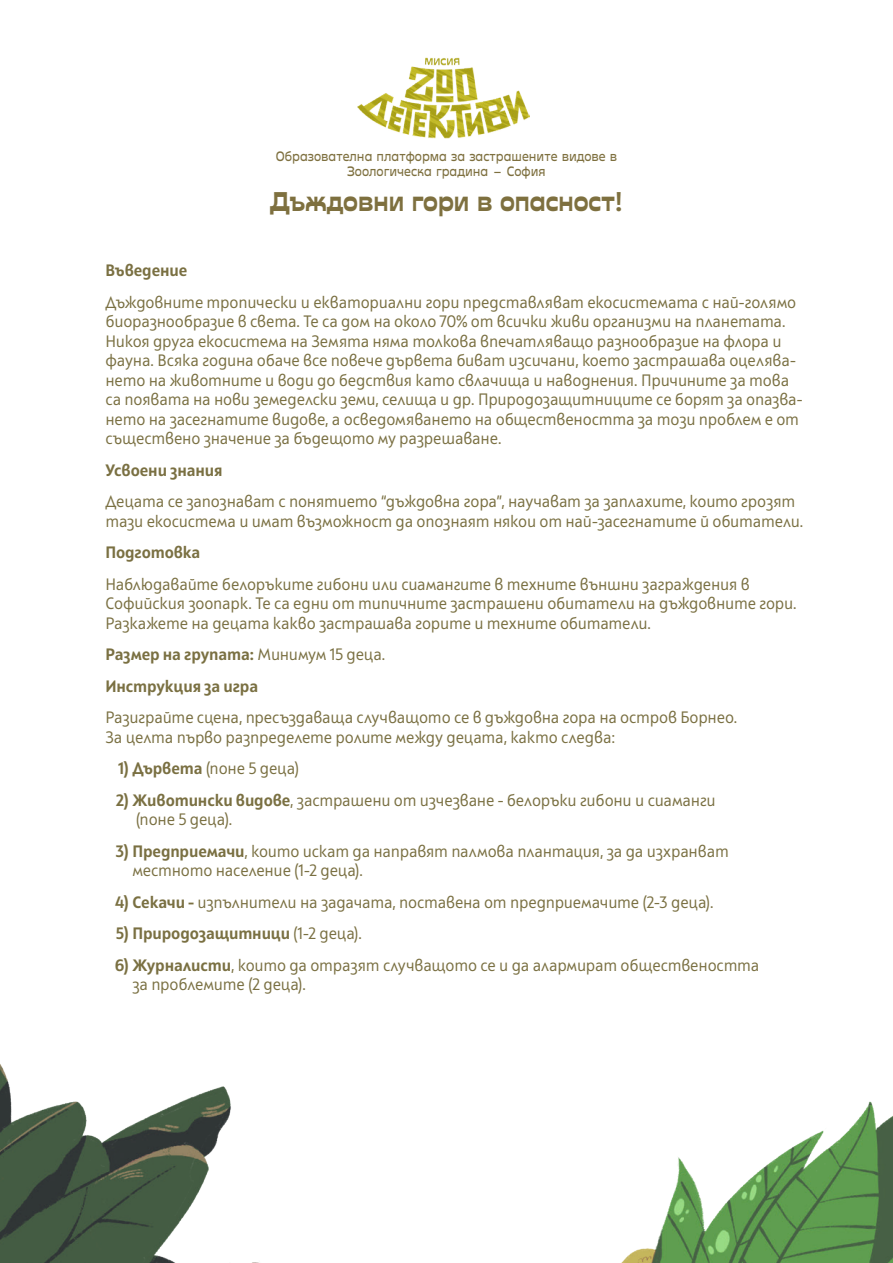
<style>
.page{position:relative;width:893px;height:1263px;background:#fff}
.page>*{position:absolute;margin:0;border:0;box-sizing:border-box;transform-origin:0 0}
.Headline{font:700 27px "Stadio Now Text";color:#7e703f}
.t1{font:16.5px/19.5px "Squad";letter-spacing:-.01em;color:#7a7042}
.t2{font:700 16.5px "Squad";letter-spacing:-.01em;color:#7a7042}
.t3{font:13.5px/15px "Stadio Now Text";color:#7e703f;text-align:center}
.s1{font-weight:400}
.s2{font-weight:700}
</style>
<div class="page">
<img style="left:358px;top:57px;width:172px;height:81px">
<img style="left:0;top:1064px;width:893px;height:199px">
<p class="t3" style="left:276px;top:149px;width:343px">Образователна платформа за застрашените видове в<br>Зоологическа градина – София</p>
<p class="Headline" style="left:270px;top:185px;width:354px">Дъждовни гори в опасност!</p>
<p class="t2" style="left:105px;top:260px;width:83px">Въведение</p>
<p class="t1" style="left:105px;top:292px;width:699px">Дъждовните тропически и екваториални гори представляват екосистемата с най-голямо биоразнообразие в света. Те са дом на около 70% от всички живи организми на планетата.<br>Никоя друга екосистема на Земята няма толкова впечатляващо разнообразие на флора и фауна. Всяка година обаче все повече дървета биват изсичани, което застрашава оцелява&shy;нето на животните и води до бедствия като свлачища и наводнения. Причините за това са появата на нови земеделски земи, селища и др. Природозащитниците се борят за опазва&shy;нето на засегнатите видове, а осведомяването на обществеността за този проблем е от съществено значение за бъдещото му разрешаване.</p>
<p class="t2" style="left:105px;top:459px;width:119px">Усвоени знания</p>
<p class="t1" style="left:105px;top:492px;width:700px">Децата се запознават с понятието “дъждовна гора”, научават за заплахите, които грозят тази екосистема и имат възможност да опознаят някои от най-засегнатите й обитатели.</p>
<p class="t2" style="left:105px;top:542px;width:97px">Подготовка</p>
<p class="t1" style="left:105px;top:574px;width:693px">Наблюдавайте белоръките гибони или сиамангите в техните външни заграждения в<br>Софийския зоопарк. Те са едни от типичните застрашени обитатели на дъждовните гори.<br>Разкажете на децата какво застрашава горите и техните обитатели.</p>
<p class="t2" style="left:105px;top:644px;width:282px">Размер на групата: <span class="s1">Минимум 15 деца.</span></p>
<p class="t2" style="left:105px;top:675px;width:154px">Инструкция за игра</p>
<p class="t1" style="left:105px;top:708px;width:634px">Разиграйте сцена, пресъздаваща случващото се в дъждовна гора на остров Борнео.<br>За целта първо разпределете ролите между децата, както следва:</p>
<p class="t1" style="left:118px;top:759px;width:182px"><span class="s2">1) Дървета</span> (поне 5 деца)</p>
<p class="t1" style="left:136px;top:790px;width:581px;text-indent:-20px"><span class="s2">2) Животински видове</span>, застрашени от изчезване - белоръки гибони и сиаманги (поне 5 деца).</p>
<p class="t1" style="left:132px;top:841px;width:598px;text-indent:-17px"><span class="s2">3) Предприемачи</span>, които искат да направят палмова плантация, за да изхранват местното население (1-2 деца).</p>
<p class="t1" style="left:115px;top:892px;width:600px"><span class="s2">4) Секачи -</span> изпълнители на задачата, поставена от предприемачите (2-3 деца).</p>
<p class="t2" style="left:116px;top:923px;width:248px">5) Природозащитници <span class="s1">(1-2 деца).</span></p>
<p class="t1" style="left:132px;top:955px;width:628px;text-indent:-18px"><span class="s2">6) Журналисти</span>, които да отразят случващото се и да алармират обществеността за проблемите (2 деца).</p>
</div>
